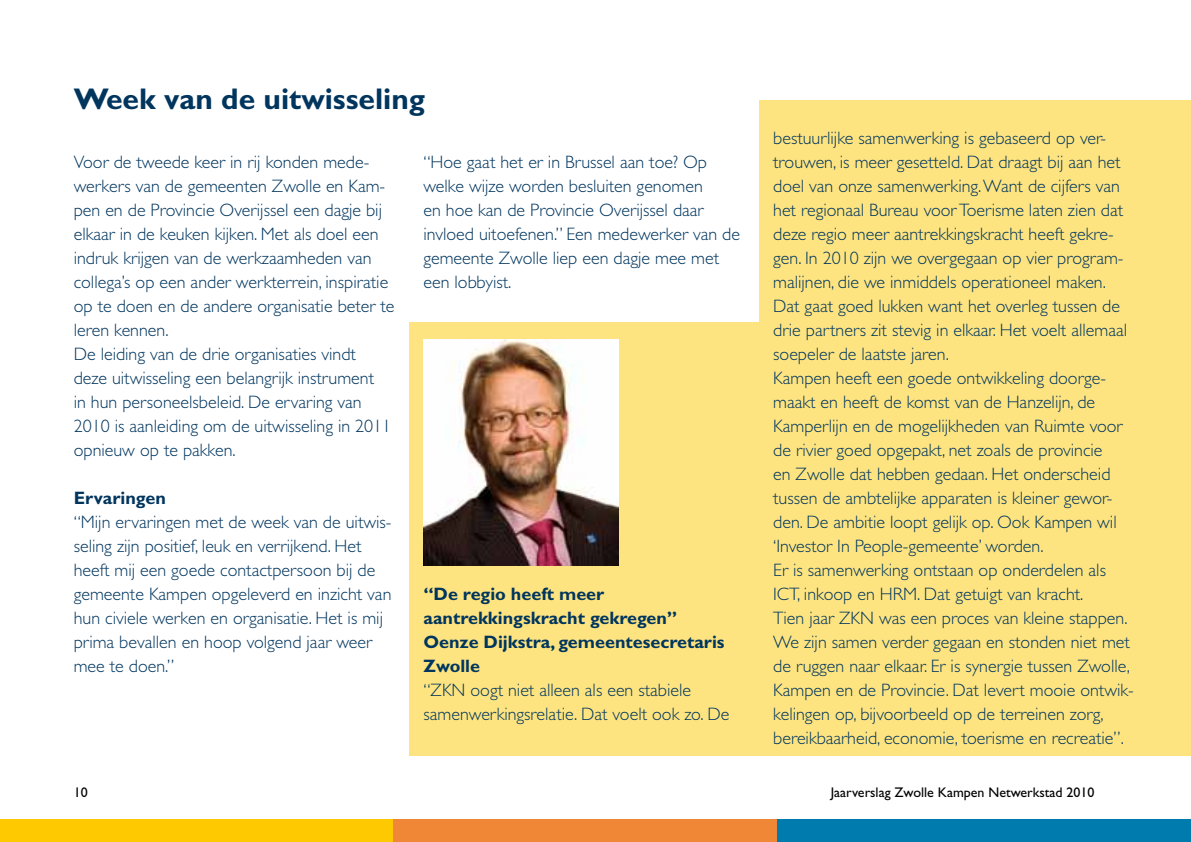
<style>
.page{position:relative;width:1191px;height:842px;background:#fff}
.page>*{position:absolute;margin:0;border:0;box-sizing:border-box;transform-origin:0 0}
.t1{font:700 30px "Gill Sans";color:#00355e}
.t2{font:300 18px/24px "Gill Sans";color:#00355e}
.t3{font:700 18px/24px "Gill Sans";color:#00355e}
.t4{font:14px "Gill Sans";color:#000}
</style>
<div class="page">
<div style="left:760px;top:100px;width:431px;height:655px;background:#fee480"></div>
<div style="left:409px;top:322px;width:364px;height:433px;background:#fee480"></div>
<img style="left:423px;top:339px;width:196px;height:226px">
<hr style="left:1190px;top:0;width:1px;height:591px;background:#fff">
<div style="left:392px;top:819px;width:385px;height:23px;background:#f08737"></div>
<div style="left:0;top:819px;width:392px;height:23px;background:#fec900"></div>
<div style="left:777px;top:819px;width:414px;height:23px;background:#007bae"></div>
<h1 class="t1" style="left:74px;top:81px;width:353px">Week van de uitwisseling</h1>
<p class="t2" style="left:74px;top:150px;width:322px">Voor de tweede keer in rij konden mede&shy;werkers van de gemeenten Zwolle en Kam&shy;pen en de Provincie Overijssel een dagje bij elkaar in de keuken kijken. Met als doel een indruk krijgen van de werkzaamheden van collega’s op een ander werkterrein, inspiratie op te doen en de andere organisatie beter te leren kennen.<br>De leiding van de drie organisaties vindt<br>deze uitwisseling een belangrijk instrument<br>in hun personeelsbeleid. De ervaring van 2010 is aanleiding om de uitwisseling in 2011 opnieuw op te pakken.</p>
<p class="t3" style="left:74px;top:486px;width:94px">Ervaringen</p>
<p class="t2" style="left:74px;top:510px;width:319px">“Mijn ervaringen met de week van de uitwis&shy;seling zijn positief, leuk en verrijkend. Het heeft mij een goede contactpersoon bij de gemeente Kampen opgeleverd en inzicht van hun civiele werken en organisatie. Het is mij prima bevallen en hoop volgend jaar weer mee te doen.”</p>
<p class="t2" style="left:423px;top:150px;width:318px">“Hoe gaat het er in Brussel aan toe? Op welke wijze worden besluiten genomen<br>en hoe kan de Provincie Overijssel daar invloed uitoefenen.” Een medewerker van de gemeente Zwolle liep een dagje mee met een lobbyist.</p>
<p class="t3" style="left:423px;top:582px;width:302px">“De regio heeft meer aantrekkingskracht gekregen”<br>Oenze Dijkstra, gemeentesecretaris<br>Zwolle</p>
<p class="t2" style="left:423px;top:678px;width:307px">“ZKN oogt niet alleen als een stabiele samenwerkingsrelatie. Dat voelt ook zo. De</p>
<p class="t2" style="left:773px;top:126px;width:362px">bestuurlijke samenwerking is gebaseerd op ver&shy;trouwen, is meer gesetteld. Dat draagt bij aan het doel van onze samenwerking. Want de cijfers van het regionaal Bureau voor Toerisme laten zien dat deze regio meer aantrekkingskracht heeft gekre&shy;gen. In 2010 zijn we overgegaan op vier program&shy;malijnen, die we inmiddels operationeel maken.<br>Dat gaat goed lukken want het overleg tussen de drie partners zit stevig in elkaar. Het voelt allemaal soepeler de laatste jaren.<br>Kampen heeft een goede ontwikkeling doorge&shy;maakt en heeft de komst van de Hanzelijn, de Kamperlijn en de mogelijkheden van Ruimte voor de rivier goed opgepakt, net zoals de provincie<br>en Zwolle dat hebben gedaan. Het onderscheid tussen de ambtelijke apparaten is kleiner gewor&shy;den. De ambitie loopt gelijk op. Ook Kampen wil ‘Investor In People-gemeente’ worden.<br>Er is samenwerking ontstaan op onderdelen als ICT, inkoop en HRM. Dat getuigt van kracht.<br>Tien jaar ZKN was een proces van kleine stappen.<br>We zijn samen verder gegaan en stonden niet met de ruggen naar elkaar. Er is synergie tussen Zwolle, Kampen en de Provincie. Dat levert mooie ontwik&shy;kelingen op, bijvoorbeeld op de terreinen zorg, bereikbaarheid, economie, toerisme en recreatie”.</p>
<p class="t4" style="left:74px;top:784px;width:15px">10</p>
<p class="t4" style="left:830px;top:784px;width:265px">Jaarverslag Zwolle Kampen Netwerkstad 2010</p>
</div>
